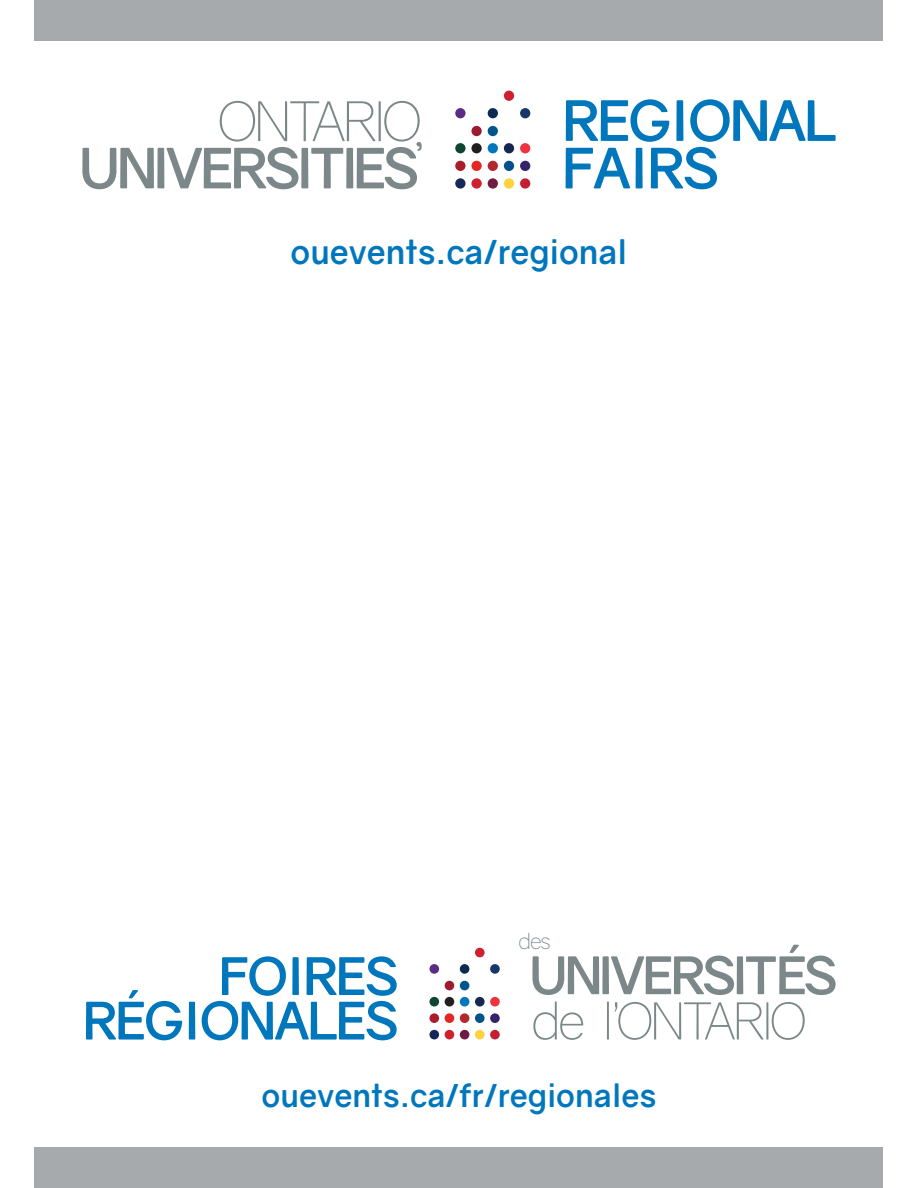
<style>
.page{position:relative;width:918px;height:1188px;background:#fff}
.page>*{position:absolute;margin:0;border:0;box-sizing:border-box;transform-origin:0 0}
.t1{font:700 55.5px/47.5px "Gravity";letter-spacing:-.05em;color:#0077bd}
.t2{font:300 51.75px "Gravity";color:#7b8788}
.t3{font:700 51.6px/44.5px "Gravity";letter-spacing:-.05em;color:#0077bd;text-align:right}
.t4{font:700 33px "Gravity";color:#0077bd}
.t5{font:700 31.5px "Gravity";color:#0077bd}
.t6{font:300 22.05px "Gravity";color:#7b8788}
</style>
<div class="page">
<div style="left:35px;top:0;width:848px;height:40px;background:#a7aaac"></div>
<div style="left:35px;top:1148px;width:848px;height:40px;background:#a7aaac"></div>
<div style="left:455px;top:178px;width:11px;height:11px;background:#172757;border-radius:50%"></div>
<div style="left:471px;top:178px;width:11px;height:11px;background:#cf202f;border-radius:50%"></div>
<div style="left:488px;top:178px;width:10px;height:11px;background:#6f1b45;border-radius:50%"></div>
<div style="left:504px;top:178px;width:10px;height:11px;background:#fed13e;border-radius:50%"></div>
<div style="left:520px;top:178px;width:10px;height:11px;background:#c31f32;border-radius:50%"></div>
<div style="left:455px;top:161px;width:11px;height:10px;background:#aa1d2d;border-radius:50%"></div>
<div style="left:471px;top:161px;width:11px;height:10px;background:#e22725;border-radius:50%"></div>
<div style="left:488px;top:161px;width:10px;height:10px;background:#b1282d;border-radius:50%"></div>
<div style="left:504px;top:161px;width:10px;height:10px;background:#01528a;border-radius:50%"></div>
<div style="left:520px;top:161px;width:10px;height:10px;background:#35236a;border-radius:50%"></div>
<div style="left:455px;top:143px;width:11px;height:10px;background:#0e4633;border-radius:50%"></div>
<div style="left:471px;top:143px;width:11px;height:10px;background:#231f20;border-radius:50%"></div>
<div style="left:488px;top:143px;width:10px;height:10px;background:#0077bd;border-radius:50%"></div>
<div style="left:504px;top:143px;width:10px;height:10px;background:#162751;border-radius:50%"></div>
<div style="left:520px;top:143px;width:10px;height:10px;background:#ee3340;border-radius:50%"></div>
<div style="left:455px;top:108px;width:11px;height:10px;background:#592d83;border-radius:50%"></div>
<div style="left:471px;top:126px;width:11px;height:10px;background:#9c1b30;border-radius:50%"></div>
<div style="left:488px;top:126px;width:10px;height:10px;background:#01558a;border-radius:50%"></div>
<div style="left:488px;top:108px;width:10px;height:10px;background:#0d2b51;border-radius:50%"></div>
<div style="left:520px;top:108px;width:10px;height:10px;background:#183667;border-radius:50%"></div>
<div style="left:504px;top:91px;width:10px;height:10px;background:#cf202f;border-radius:50%"></div>
<svg style="left:82px;top:148px;width:72px;height:41px"></svg>
<div style="left:157px;top:148px;width:7px;height:40px;background:#7b8788"></div>
<svg style="left:166px;top:101px;width:256px;height:88px"></svg>
<div style="left:429px;top:1030px;width:10px;height:9px;background:#172757;border-radius:50%"></div>
<div style="left:445px;top:1030px;width:9px;height:9px;background:#cf202f;border-radius:50%"></div>
<div style="left:460px;top:1030px;width:9px;height:9px;background:#6f1b45;border-radius:50%"></div>
<div style="left:475px;top:1030px;width:10px;height:9px;background:#fed13e;border-radius:50%"></div>
<div style="left:490px;top:1030px;width:10px;height:9px;background:#c31f32;border-radius:50%"></div>
<div style="left:429px;top:1013px;width:10px;height:10px;background:#aa1d2d;border-radius:50%"></div>
<div style="left:445px;top:1013px;width:9px;height:10px;background:#e22725;border-radius:50%"></div>
<div style="left:460px;top:1013px;width:9px;height:10px;background:#b1282d;border-radius:50%"></div>
<div style="left:475px;top:1013px;width:10px;height:10px;background:#01528a;border-radius:50%"></div>
<div style="left:490px;top:1013px;width:10px;height:10px;background:#35236a;border-radius:50%"></div>
<div style="left:429px;top:997px;width:10px;height:10px;background:#0e4633;border-radius:50%"></div>
<div style="left:445px;top:997px;width:9px;height:10px;background:#231f20;border-radius:50%"></div>
<div style="left:460px;top:997px;width:9px;height:10px;background:#0077bd;border-radius:50%"></div>
<div style="left:475px;top:997px;width:10px;height:10px;background:#162751;border-radius:50%"></div>
<div style="left:490px;top:997px;width:10px;height:10px;background:#ee3340;border-radius:50%"></div>
<div style="left:429px;top:964px;width:10px;height:10px;background:#592d83;border-radius:50%"></div>
<div style="left:445px;top:981px;width:9px;height:9px;background:#9c1b30;border-radius:50%"></div>
<div style="left:460px;top:981px;width:9px;height:9px;background:#01558a;border-radius:50%"></div>
<div style="left:460px;top:964px;width:9px;height:10px;background:#0d2b51;border-radius:50%"></div>
<div style="left:490px;top:964px;width:10px;height:10px;background:#183667;border-radius:50%"></div>
<div style="left:475px;top:948px;width:10px;height:9px;background:#cf202f;border-radius:50%"></div>
<svg style="left:532px;top:956px;width:67px;height:39px"></svg>
<div style="left:602px;top:956px;width:7px;height:38px;background:#7b8788"></div>
<svg style="left:611px;top:956px;width:123px;height:39px"></svg>
<div style="left:737px;top:956px;width:6px;height:38px;background:#7b8788"></div>
<svg style="left:746px;top:945px;width:90px;height:50px"></svg>
<svg style="left:618px;top:1002px;width:146px;height:38px"></svg>
<hr style="left:766px;top:1002px;width:2px;height:38px;background:#7b8788">
<svg style="left:772px;top:1002px;width:33px;height:38px"></svg>
<h1 class="t1" style="left:562px;top:98px;width:277px">REGIONAL<br>FAIRS</h1>
<p class="t4" style="left:291px;top:232px;width:338px">ouevents.ca/regional</p>
<h3 class="t3" style="left:82px;top:955px;width:318px">FOIRES<br>RÉGIONALES</h3>
<p class="t6" style="left:518px;top:928px;width:34px">des</p>
<h2 class="t2" style="left:530px;top:990px;width:91px">de l’</h2>
<p class="t5" style="left:262px;top:1076px;width:396px">ouevents.ca/fr/regionales</p>
</div>
